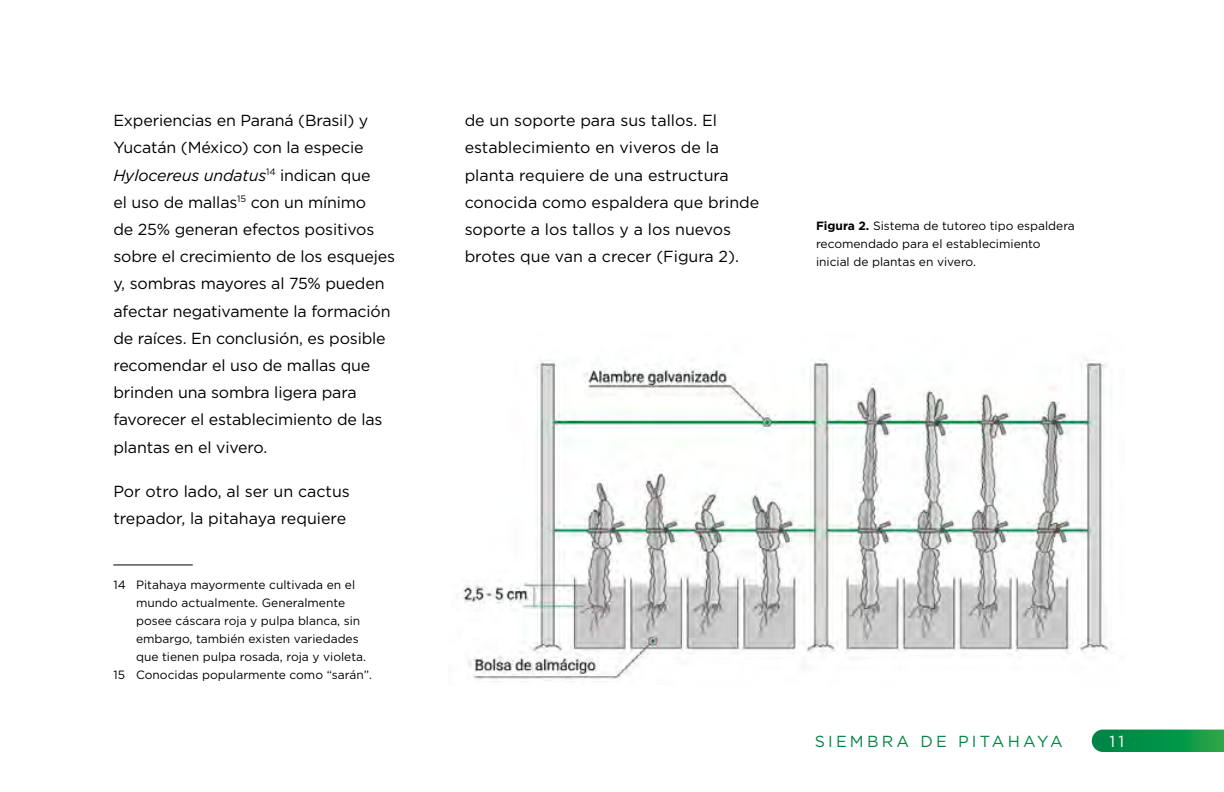
<style>
.page{position:relative;width:1224px;height:792px;background:#fff}
.page>*{position:absolute;margin:0;border:0;box-sizing:border-box;transform-origin:0 0}
.tex{font:16px/27.2px "Gotham";letter-spacing:-.01em;color:#000}
.t1{font:16px "Gotham";letter-spacing:.2em;color:#008546}
.t2{font:16px "Gotham";color:#fff}
.pie_pag{font:12px/18px "Gotham";color:#000}
.figura{font:12px/18px "Gotham";color:#000}
.s1{font-style:italic}
.s2{font-weight:700}
</style>
<div class="page">
<svg style="left:1092px;top:730px;width:132px;height:22px;background:#0c954a"></svg>
<img style="left:462px;top:359px;width:650px;height:322px">
<hr style="left:113px;top:564px;width:80px;height:1px;background:#000">
<p class="tex" style="left:113px;top:107px;width:283px">Experiencias en Paraná (Brasil) y<br>Yucatán (México) con la especie<br><span class="s1">Hylocereus undatus</span><sup>14</sup> indican que<br>el uso de mallas<sup>15</sup> con un mínimo<br>de 25% generan efectos positivos sobre el crecimiento de los esquejes y, sombras mayores al 75% pueden afectar negativamente la formación de raíces. En conclusión, es posible recomendar el uso de mallas que brinden una sombra ligera para favorecer el establecimiento de las plantas en el vivero.</p>
<p class="tex" style="left:113px;top:477px;width:238px">Por otro lado, al ser un cactus trepador, la pitahaya requiere</p>
<p class="pie_pag" style="left:136px;top:575px;width:230px;text-indent:-23px">14 Pitahaya mayormente cultivada en el mundo actualmente. Generalmente posee cáscara roja y pulpa blanca, sin embargo, también existen variedades que tienen pulpa rosada, roja y violeta.</p>
<p class="pie_pag" style="left:113px;top:665px;width:258px">15 Conocidas popularmente como “sarán”.</p>
<p class="tex" style="left:465px;top:107px;width:296px">de un soporte para sus tallos. El establecimiento en viveros de la planta requiere de una estructura conocida como espaldera que brinde soporte a los tallos y a los nuevos brotes que van a crecer (Figura 2).</p>
<p class="figura" style="left:816px;top:217px;width:260px"><span class="s2">Figura 2.</span> Sistema de tutoreo tipo espaldera recomendado para el establecimiento inicial de plantas en vivero.</p>
<p class="t1" style="left:815px;top:731px;width:249px">SIEMBRA DE PITAHAYA</p>
<p class="t2" style="left:1110px;top:731px;width:16px">11</p>
</div>
